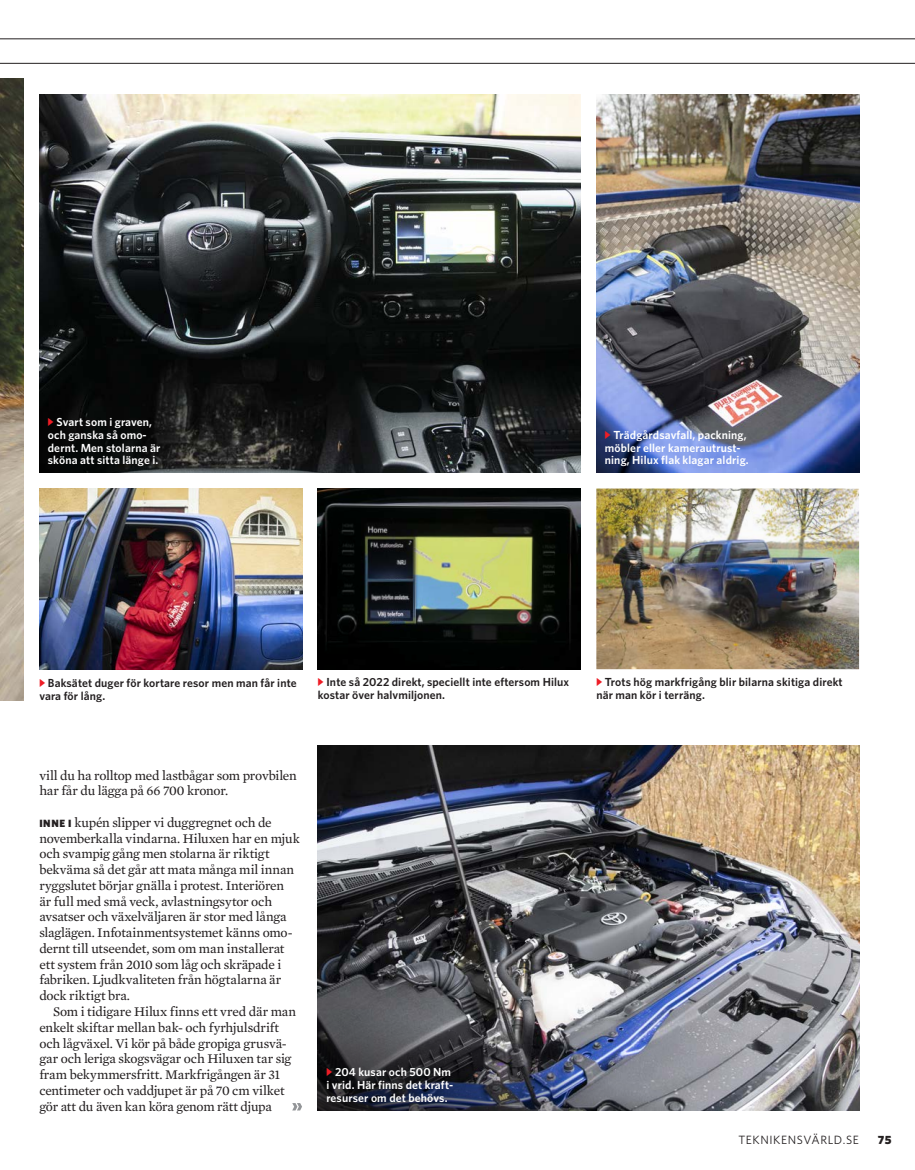
<style>
.page{position:relative;width:915px;height:1170px;background:#fff}
.page>*{position:absolute;margin:0;border:0;box-sizing:border-box;transform-origin:0 0}
.Brödtext_Mercury_-_m{font:13.5px/15.8px "Mercury Text G2 Roman";letter-spacing:-.015em;color:#231f20}
.NG_BODY__Brödtext_Me{font:13.5px/15.8px "Mercury Text G2 Roman";letter-spacing:-.015em;color:#231f20}
.t1{font:12px "Whitney";letter-spacing:.05em;color:#231f20}
.t2{font:900 12px "Whitney HTF";color:#231f20}
.t3{font:600 11.7px/12.8px "Whitney HTF";letter-spacing:.01em;color:#fff}
.t4{font:600 11.7px/12.8px "Whitney HTF";letter-spacing:.01em;color:#231f20}
.s1{font-family:"Whitney HTF";font-weight:900;font-size:10.5px}
</style>
<div class="page">
<svg style="left:0;top:38px;width:914px;height:26px"></svg>
<img style="left:0;top:79px;width:24px;height:621px">
<img style="left:596px;top:95px;width:262px;height:377px">
<img style="left:39px;top:488px;width:263px;height:181px">
<img style="left:39px;top:95px;width:541px;height:377px">
<img style="left:318px;top:746px;width:540px;height:364px">
<img style="left:318px;top:488px;width:262px;height:181px">
<img style="left:596px;top:488px;width:262px;height:181px">
<img style="left:318px;top:944px;width:418px;height:166px">
<svg style="left:292px;top:1103px;width:10px;height:7px"></svg>
<svg style="left:48px;top:418px;width:6px;height:8px"></svg>
<svg style="left:605px;top:430px;width:5px;height:9px"></svg>
<svg style="left:326px;top:1068px;width:6px;height:8px"></svg>
<p class="t3" style="left:48px;top:415px;width:114px;text-indent:9px">Svart som i graven, och ganska så omo&shy;dernt. Men stolarna är sköna att sitta länge i.</p>
<p class="t3" style="left:604px;top:428px;width:145px;text-indent:9px">Trädgårdsavfall, packning, möbler eller kamerautrust&shy;ning, Hilux flak klagar aldrig.</p>
<p class="t4" style="left:39px;top:676px;width:259px;text-indent:9px">Baksätet duger för kortare resor men man får inte vara för lång.</p>
<p class="t4" style="left:318px;top:675px;width:253px;text-indent:9px">Inte så 2022 direkt, speciellt inte eftersom Hilux kostar över halvmiljonen.</p>
<p class="t4" style="left:596px;top:675px;width:247px;text-indent:9px">Trots hög markfrigång blir bilarna skitiga direkt när man kör i terräng.</p>
<p class="Brödtext_Mercury_-_m" style="left:39px;top:767px;width:259px">vill du ha rolltop med lastbågar som provbilen har får du lägga på 66 700 kronor.</p>
<p class="Brödtext_Mercury_-_m" style="left:39px;top:814px;width:262px"><span class="s1">INNE I</span> kupén slipper vi duggregnet och de novemberkalla vindarna. Hiluxen har en mjuk och svampig gång men stolarna är riktigt bekväma så det går att mata många mil innan ryggslutet börjar gnälla i protest. Interiören<br>är full med små veck, avlastningsytor och avsatser och växelväljaren är stor med långa slaglägen. Infotainmentsystemet känns omo&shy;dernt till utseendet, som om man installerat ett system från 2010 som låg och skräpade i fabriken. Ljudkvaliteten från högtalarna är dock riktigt bra.</p>
<p class="NG_BODY__Brödtext_Me" style="left:39px;top:1003px;width:258px;text-indent:14px">Som i tidigare Hilux finns ett vred där man enkelt skiftar mellan bak- och fyrhjulsdrift och lågväxel. Vi kör på både gropiga grusvä&shy;gar och leriga skogsvägar och Hiluxen tar sig fram bekymmersfritt. Markfrigången är 31 centimeter och vaddjupet är på 70 cm vilket gör att du även kan köra genom rätt djupa</p>
<p class="t3" style="left:326px;top:1065px;width:127px;text-align:justify;text-indent:9px">204 kusar och 500 Nm i vrid. Här finns det kraft&shy;resurser om det behövs.</p>
<p class="t1" style="left:738px;top:1132px;width:122px">TEKNIKENSVÄRLD.SE</p>
<p class="t2" style="left:877px;top:1132px;width:15px">75</p>
</div>
